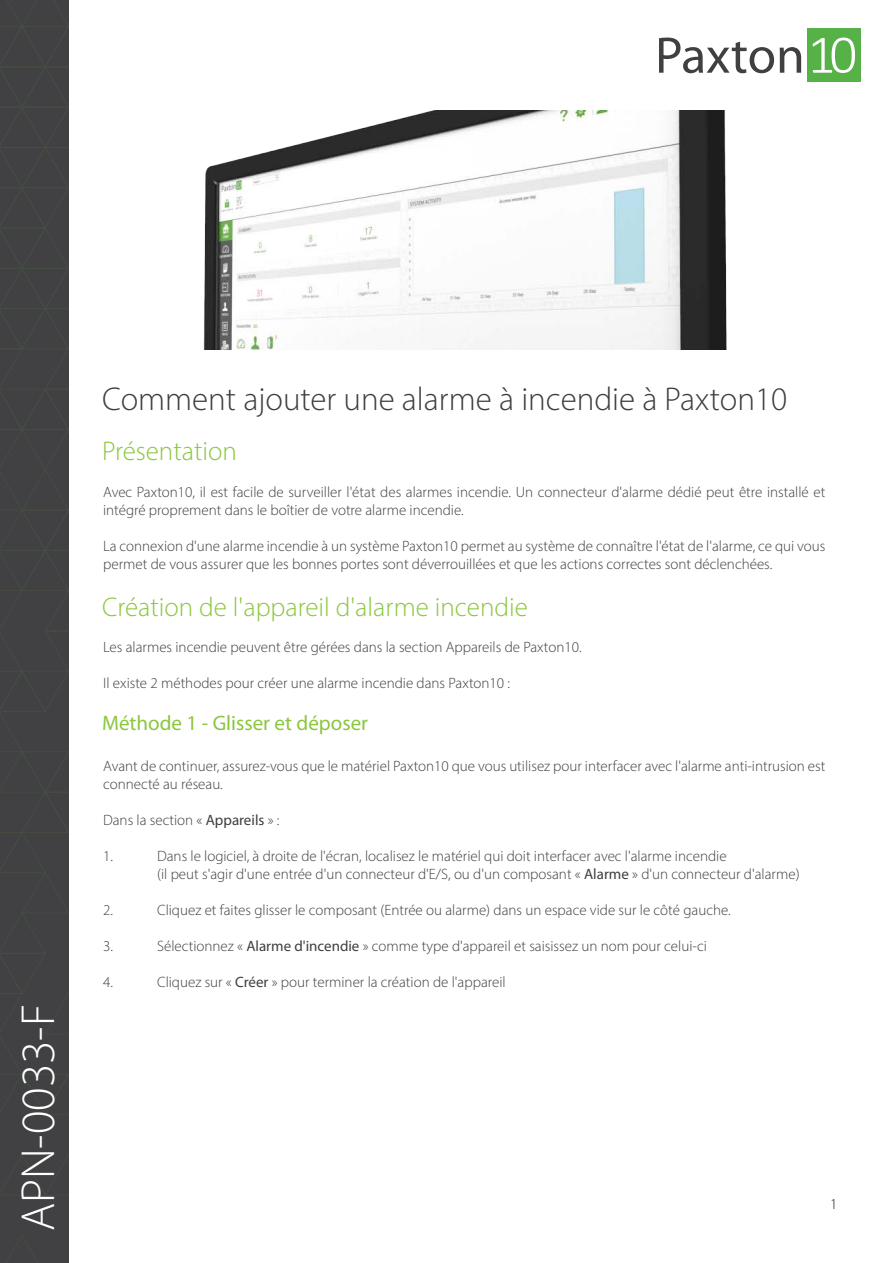
<style>
.page{position:relative;width:893px;height:1263px;background:#fff}
.page>*{position:absolute;margin:0;border:0;box-sizing:border-box;transform-origin:0 0}
.t1{font:300 48px "Myriad Pro";color:#fff}
.t2{font:300 33px "Myriad Pro";color:#3e3e3f}
.t3{font:300 27px "Myriad Pro";color:#8bc63e}
.t4{font:21px "Myriad Pro";color:#8bc63e}
.t5{font:300 15px/18px "Myriad Pro";color:#3e3e3f}
.t6{font:300 15px "Myriad Pro";color:#231f20}
.s1{font-weight:400}
</style>
<div class="page">
<img style="left:203px;top:110px;width:524px;height:239px">
<div style="left:0;top:0;width:69px;height:1263px;background:#414042"></div>
<svg style="left:6px;top:1236px;width:32px;height:27px"></svg>
<svg style="left:0;top:0;width:69px;height:1195px"></svg>
<div style="left:807px;top:29px;width:53px;height:53px;background:#56b146"></div>
<svg style="left:813px;top:38px;width:42px;height:35px"></svg>
<svg style="left:659px;top:38px;width:115px;height:35px"></svg>
<svg style="left:780px;top:47px;width:21px;height:26px"></svg>
<p class="t1" style="left:9px;top:1231px;width:229px;rotate:-90deg">APN-0033-F</p>
<p class="t2" style="left:102px;top:379px;width:687px">Comment ajouter une alarme à incendie à Paxton10</p>
<p class="t3" style="left:102px;top:435px;width:136px">Présentation</p>
<p class="t5" style="left:103px;top:483px;width:724px">Avec Paxton10, il est facile de surveiller l'état des alarmes incendie. Un connecteur d'alarme dédié peut être installé et intégré proprement dans le boîtier de votre alarme incendie.</p>
<p class="t5" style="left:103px;top:537px;width:724px">La connexion d'une alarme incendie à un système Paxton10 permet au système de connaître l'état de l'alarme, ce qui vous permet de vous assurer que les bonnes portes sont déverrouillées et que les actions correctes sont déclenchées.</p>
<p class="t3" style="left:102px;top:590px;width:427px">Création de l'appareil d'alarme incendie</p>
<p class="t5" style="left:103px;top:638px;width:480px">Les alarmes incendie peuvent être gérées dans la section Appareils de Paxton10.</p>
<p class="t5" style="left:103px;top:674px;width:408px">Il existe 2 méthodes pour créer une alarme incendie dans Paxton10 :</p>
<p class="t4" style="left:102px;top:710px;width:267px">Méthode 1 - Glisser et déposer</p>
<p class="t5" style="left:103px;top:757px;width:724px">Avant de continuer, assurez-vous que le matériel Paxton10 que vous utilisez pour interfacer avec l'alarme anti-intrusion est connecté au réseau.</p>
<p class="t5" style="left:103px;top:811px;width:178px">Dans la section « <span class="s1">Appareils</span> » :</p>
<p class="t5" style="left:103px;top:847px;width:11px">1.</p>
<p class="t5" style="left:157px;top:847px;width:571px">Dans le logiciel, à droite de l'écran, localisez le matériel qui doit interfacer avec l'alarme incendie</p>
<p class="t5" style="left:157px;top:865px;width:644px">(il peut s'agir d'une entrée d'un connecteur d'E/S, ou d'un composant « <span class="s1">Alarme</span> » d'un connecteur d'alarme)</p>
<p class="t5" style="left:103px;top:901px;width:11px">2.</p>
<p class="t5" style="left:157px;top:901px;width:575px">Cliquez et faites glisser le composant (Entrée ou alarme) dans un espace vide sur le côté gauche.</p>
<p class="t5" style="left:103px;top:937px;width:11px">3.</p>
<p class="t5" style="left:157px;top:937px;width:551px">Sélectionnez « <span class="s1">Alarme d'incendie</span> » comme type d'appareil et saisissez un nom pour celui-ci</p>
<p class="t5" style="left:103px;top:973px;width:11px">4.</p>
<p class="t5" style="left:157px;top:973px;width:350px">Cliquez sur « <span class="s1">Créer</span> » pour terminer la création de l'appareil</p>
<p class="t6" style="left:830px;top:1195px;width:9px">1</p>
</div>
